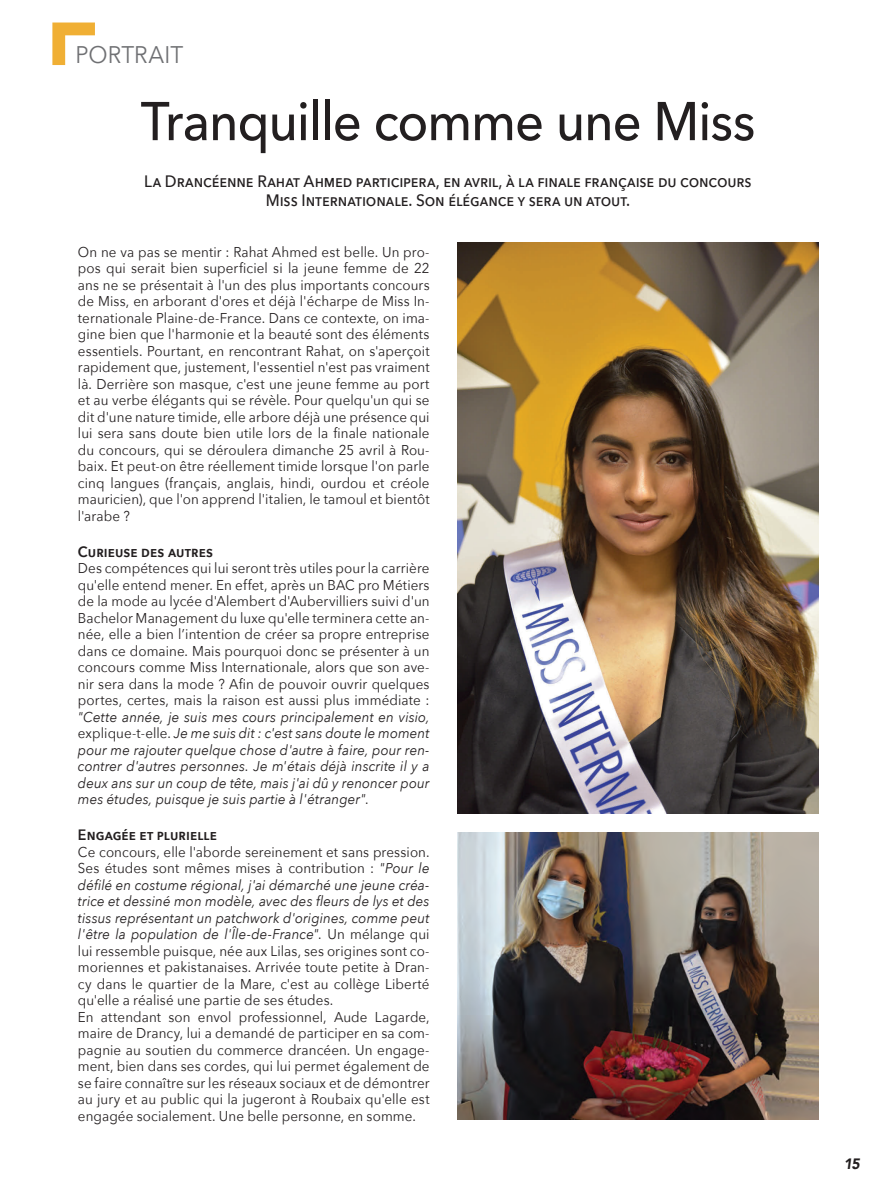
<style>
.page{position:relative;width:890px;height:1193px;background:#fff}
.page>*{position:absolute;margin:0;border:0;box-sizing:border-box;transform-origin:0 0}
.t1{font:500 54px "Avenir Next";letter-spacing:-.02em;color:#231f20;scale:.94 1}
.t2{font:24px "Avenir Next";color:#6f7073;scale:.94 1}
.t3{font:500 16.5px "Avenir Next";letter-spacing:.01em;color:#231f20;scale:.94 1}
.t4{font:600 15px "Avenir Next";letter-spacing:.01em;color:#231f20;scale:.94 1}
.t5{font:italic 900 15px "Avenir";color:#231f20;scale:.94 1}
.t6{font:14.25px/16.5px "Avenir Next";letter-spacing:.005em;color:#231f20;text-align:justify;scale:.94 1}
.s1{font-style:italic}
</style>
<div class="page">
<svg style="left:52px;top:23px;width:43px;height:42px"></svg>
<img style="left:457px;top:243px;width:361px;height:571px">
<img style="left:457px;top:833px;width:361px;height:286px">
<p class="t2" style="left:76px;top:34px;width:116px">PORTRAIT</p>
<p class="t1" style="left:141px;top:75px;width:655px">Tranquille comme une Miss</p>
<p class="t3" style="left:144px;top:167px;width:648px">La Drancéenne Rahat Ahmed participera, en avril, à la finale française du concours</p>
<p class="t3" style="left:266px;top:186px;width:389px">Miss Internationale. Son élégance y sera un atout.</p>
<p class="t6" style="left:78px;top:243px;width:375px">On ne va pas se mentir : Rahat Ahmed est belle. Un pro&shy;pos qui serait bien superficiel si la jeune femme de 22 ans ne se présentait à l'un des plus importants concours de Miss, en arborant d'ores et déjà l'écharpe de Miss In&shy;ternationale Plaine-de-France. Dans ce contexte, on ima&shy;gine bien que l'harmonie et la beauté sont des éléments essentiels. Pourtant, en rencontrant Rahat, on s'aperçoit rapidement que, justement, l'essentiel n'est pas vraiment là. Derrière son masque, c'est une jeune femme au port et au verbe élégants qui se révèle. Pour quelqu'un qui se dit d'une nature timide, elle arbore déjà une présence qui lui sera sans doute bien utile lors de la finale nationale du concours, qui se déroulera dimanche 25 avril à Rou&shy;baix. Et peut-on être réellement timide lorsque l'on parle cinq langues (français, anglais, hindi, ourdou et créole mauricien), que l'on apprend l'italien, le tamoul et bientôt l'arabe ?</p>
<p class="t4" style="left:78px;top:539px;width:145px">Curieuse des autres</p>
<p class="t6" style="left:78px;top:559px;width:375px">Des compétences qui lui seront très utiles pour la carrière qu'elle entend mener. En effet, après un BAC pro Métiers de la mode au lycée d'Alembert d'Aubervilliers suivi d'un Bachelor Management du luxe qu'elle terminera cette an&shy;née, elle a bien l’intention de créer sa propre entreprise dans ce domaine. Mais pourquoi donc se présenter à un concours comme Miss Internationale, alors que son ave&shy;nir sera dans la mode ? Afin de pouvoir ouvrir quelques portes, certes, mais la raison est aussi plus immédiate : <span class="s1">"Cette année, je suis mes cours principalement en visio, </span>explique-t-elle. <span class="s1">Je me suis dit : c'est sans doute le moment pour me rajouter quelque chose d'autre à faire, pour ren&shy;contrer d'autres personnes. Je m'étais déjà inscrite il y a deux ans sur un coup de tête, mais j'ai dû y renoncer pour mes études, puisque je suis partie à l'étranger".</span></p>
<p class="t4" style="left:78px;top:822px;width:149px">Engagée et plurielle</p>
<p class="t6" style="left:78px;top:843px;width:375px">Ce concours, elle l'aborde sereinement et sans pression.<br>Ses études sont mêmes mises à contribution : <span class="s1">"Pour le défilé en costume régional, j'ai démarché une jeune créa&shy;trice et dessiné mon modèle, avec des fleurs de lys et des tissus représentant un patchwork d'origines, comme peut l'être la population de l'Île-de-France".</span> Un mélange qui lui ressemble puisque, née aux Lilas, ses origines sont co&shy;moriennes et pakistanaises. Arrivée toute petite à Dran&shy;cy dans le quartier de la Mare, c'est au collège Liberté qu'elle a réalisé une partie de ses études.</p>
<p class="t6" style="left:78px;top:1008px;width:375px">En attendant son envol professionnel, Aude Lagarde, maire de Drancy, lui a demandé de participer en sa com&shy;pagnie au soutien du commerce drancéen. Un engage&shy;ment, bien dans ses cordes, qui lui permet également de se faire connaître sur les réseaux sociaux et de démontrer au jury et au public qui la jugeront à Roubaix qu'elle est engagée socialement. Une belle personne, en somme.</p>
<p class="t5" style="left:843px;top:1151px;width:19px">15</p>
</div>
